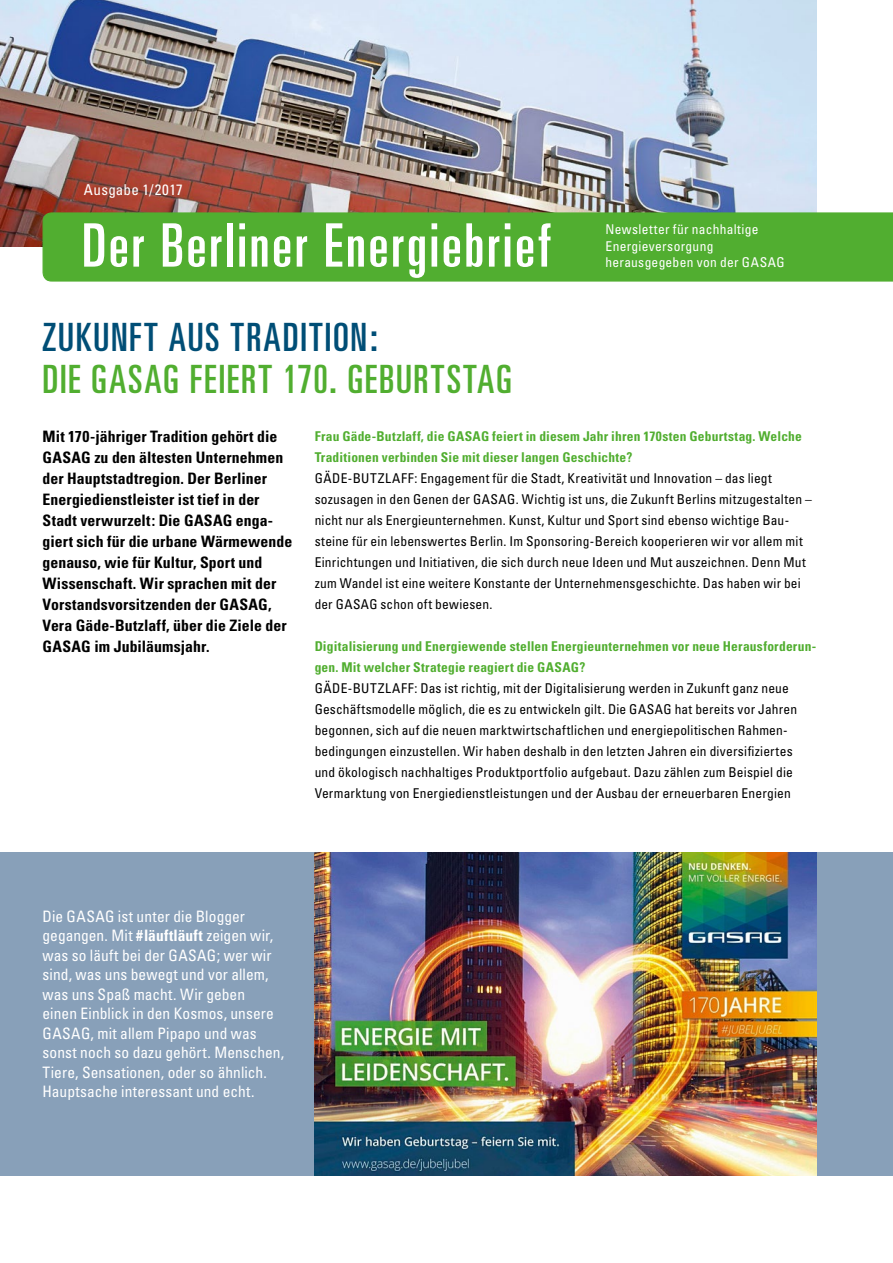
<style>
.page{position:relative;width:893px;height:1263px;background:#fff}
.page>*{position:absolute;margin:0;border:0;box-sizing:border-box;transform-origin:0 0}
.t1{font:ultra-condensed 60px "Univers";letter-spacing:.045em;color:#fff}
.t2{font:ultra-condensed 39px "Univers";letter-spacing:.045em;color:#51ae30}
.t3{font:ultra-condensed 39px "Univers";letter-spacing:.05em;color:#004e76}
.t4{font:700 condensed 15.75px/21px "Univers";letter-spacing:.005em;color:#000}
.t5{font:condensed 15.75px/19.5px "Univers";letter-spacing:.005em;color:#fff}
.t6{font:condensed 15px "Univers";letter-spacing:.015em;color:#fff}
.t7{font:condensed 13.5px/21px "Univers";letter-spacing:.01em;color:#000}
.t8{font:700 condensed 13.5px/21px "Univers";letter-spacing:.015em;color:#51ae30}
.t9{font:condensed 13.5px/16.5px "Univers";letter-spacing:.02em;color:#fff}
.s1{font-weight:700}
</style>
<div class="page">
<div style="left:0;top:853px;width:315px;height:323px;background:#88a0b9"></div>
<div style="left:816px;top:853px;width:77px;height:323px;background:#88a0b9"></div>
<img style="left:0;top:0;width:816px;height:247px">
<div style="left:43px;top:212px;width:850px;height:70px;background:#51ae30"></div>
<img style="left:315px;top:853px;width:501px;height:323px">
<p class="t6" style="left:84px;top:180px;width:100px">Ausgabe 1/2017</p>
<h1 class="t1" style="left:82px;top:211px;width:470px">Der Berliner Energiebrief</h1>
<p class="t9" style="left:605px;top:221px;width:181px">Newsletter für nachhaltige<br>Energieversorgung herausgegeben von der GASAG</p>
<h2 class="t3" style="left:43px;top:315px;width:337px">ZUKUNFT AUS TRADITION:</h2>
<h2 class="t2" style="left:43px;top:357px;width:471px">DIE GASAG FEIERT 170. GEBURTSTAG</h2>
<p class="t8" style="left:315px;top:426px;width:489px">Frau Gäde-Butzlaff, die GASAG feiert in diesem Jahr ihren 170sten Geburtstag. Welche<br>Traditionen verbinden Sie mit dieser langen Geschichte?</p>
<p class="t7" style="left:315px;top:468px;width:499px">GäDE-BUTzlAff: Engagement für die Stadt, Kreativität und Innovation – das liegt sozusagen in den Genen der GASAG. Wichtig ist uns, die zukunft Berlins mitzugestalten – nicht nur als Energieunternehmen. Kunst, Kultur und Sport sind ebenso wichtige Bau&shy;steine für ein lebenswertes Berlin. Im Sponsoring-Bereich kooperieren wir vor allem mit Einrichtungen und Initiativen, die sich durch neue Ideen und Mut auszeichnen. Denn Mut zum Wandel ist eine weitere Konstante der Unternehmensgeschichte. Das haben wir bei der GASAG schon oft bewiesen.</p>
<p class="t8" style="left:315px;top:636px;width:503px">Digitalisierung und Energiewende stellen Energieunternehmen vor neue Herausforderun&shy;gen. Mit welcher Strategie reagiert die GASAG?</p>
<p class="t7" style="left:315px;top:678px;width:484px">GäDE-BUTzlAff: Das ist richtig, mit der Digitalisierung werden in zukunft ganz neue Geschäftsmodelle möglich, die es zu entwickeln gilt. Die GASAG hat bereits vor Jahren begonnen, sich auf die neuen marktwirtschaftlichen und energiepolitischen Rahmen&shy;bedingungen einzustellen. Wir haben deshalb in den letzten Jahren ein diversifiziertes und ökologisch nachhaltiges Produktportfolio aufgebaut. Dazu zählen zum Beispiel die Vermarktung von Energiedienstleistungen und der Ausbau der erneuerbaren Energien</p>
<p class="t4" style="left:43px;top:426px;width:251px">Mit 170-jähriger Tradition gehört die GASAG zu den ältesten Unternehmen der Hauptstadtregion. Der Berliner Energiedienstleister ist tief in der Stadt verwurzelt: Die GASAG enga&shy;giert sich für die urbane Wärmewende genauso, wie für Kultur, Sport und Wissenschaft. Wir sprachen mit der Vorstandsvorsitzenden der GASAG, Vera Gäde-Butzlaff, über die Ziele der GASAG im Jubiläumsjahr.</p>
<p class="t5" style="left:43px;top:906px;width:243px">Die GASAG ist unter die Blogger gegangen. Mit <span class="s1">#läuftläuft</span> zeigen wir, was so läuft bei der GASAG; wer wir sind, was uns bewegt und vor allem, was uns Spaß macht. Wir geben<br>einen Einblick in den Kosmos, unsere GASAG, mit allem Pipapo und was sonst noch so dazu gehört. Menschen, Tiere, Sensationen, oder so ähnlich.<br>Hauptsache interessant und echt.</p>
</div>
